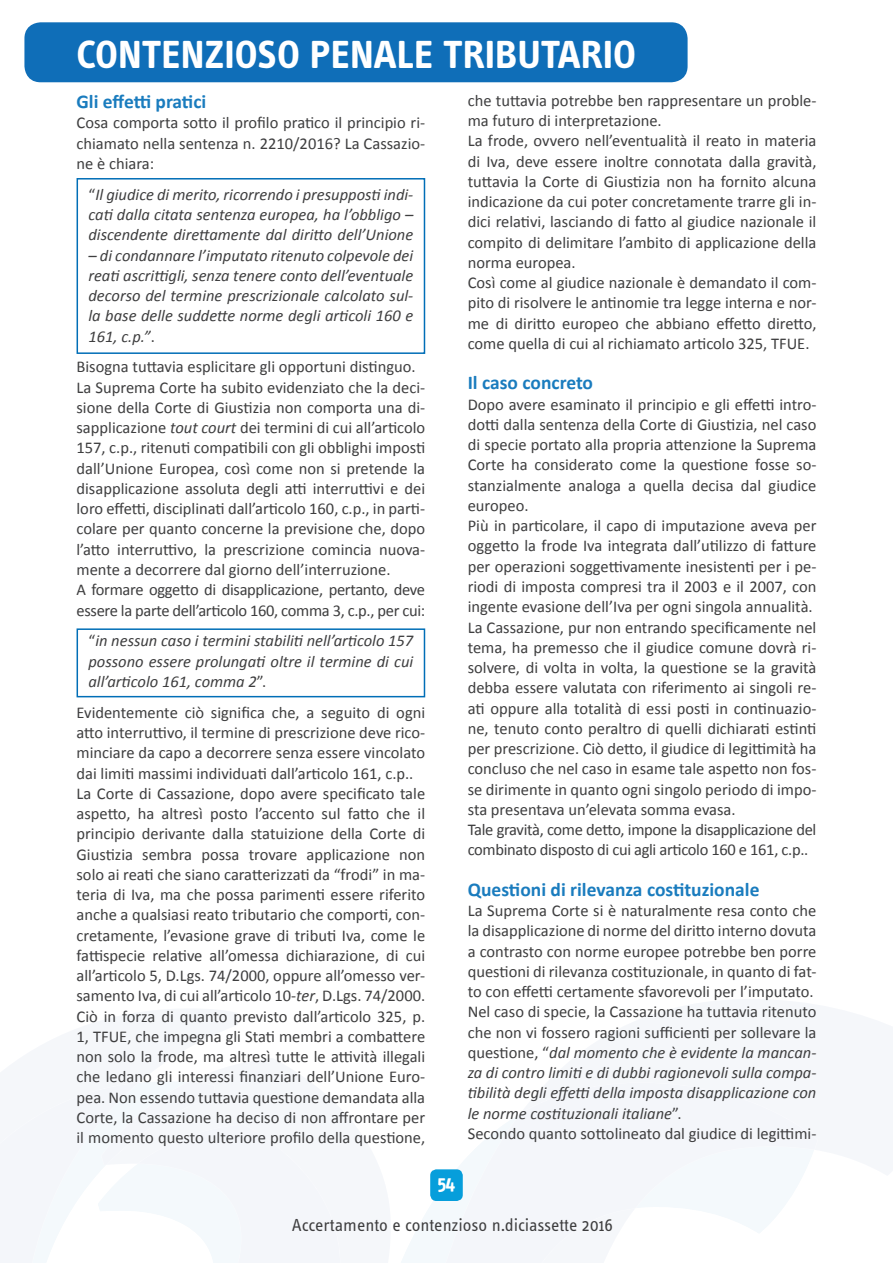
<style>
.page{position:relative;width:893px;height:1263px;background:#fff}
.page>*{position:absolute;margin:0;border:0;box-sizing:border-box;transform-origin:0 0}
.t1{font:700 40.5px "Info Text OT";color:#fff}
.TITOLO_paragrafo{font:700 19.5px "Calibri";color:#1a7cbe}
.t2{font:700 19.5px "Info Text OT";color:#fff}
.t3{font:18px "Info Text OT";letter-spacing:-.005em;color:#3e3e3f}
.CORPO_TESTO{font:16.5px/20.2px "Calibri";color:#3e3e3f;text-align:justify}
.testo_box_chiaro{font:italic 16.5px/20.2px "Calibri";color:#3e3e3f;text-align:justify}
.CORPO_TESTO-2{font:italic 16.5px/20.2px "Calibri";color:#3e3e3f;text-align:justify}
.CORPO_TESTO-3{font:16.5px/20.2px "Calibri";letter-spacing:-.02em;color:#3e3e3f}
.s1{font-style:normal}
.s2{font-style:italic}
</style>
<div class="page">
<svg style="left:401px;top:1083px;width:413px;height:180px;fill:#f4f7fa"></svg>
<svg style="left:0;top:1082px;width:340px;height:181px"></svg>
<div style="left:430px;top:1169px;width:33px;height:32px;background:#069edb;border-radius:6px"></div>
<div style="left:24px;top:22px;width:664px;height:60px;background:#0f6eb8;border-radius:16px"></div>
<div style="left:77px;top:178px;width:348px;height:176px;border:2px solid #006eb7"></div>
<div style="left:77px;top:628px;width:348px;height:69px;border:2px solid #006eb7"></div>
<h1 class="t1" style="left:77px;top:30px;width:561px">CONTENZIOSO PENALE TRIBUTARIO</h1>
<p class="TITOLO_paragrafo" style="left:77px;top:89px;width:131px">Gli effetti pratici</p>
<p class="CORPO_TESTO" style="left:77px;top:113px;width:350px">Cosa comporta sotto il profilo pratico il principio ri&shy;chiamato nella sentenza n. 2210/2016? La Cassazio&shy;ne è chiara:</p>
<p class="testo_box_chiaro" style="left:88px;top:184px;width:326px"><span class="s1">“</span>Il giudice di merito, ricorrendo i presupposti indi&shy;cati dalla citata sentenza europea, ha l’obbligo – discendente direttamente dal diritto dell’Unione</p>
<p class="testo_box_chiaro" style="left:88px;top:244px;width:326px">– di condannare l’imputato ritenuto colpevole dei reati ascrittigli, senza tenere conto dell’eventuale decorso del termine prescrizionale calcolato sul&shy;la base delle suddette norme degli articoli 160 e 161, c.p.”<span class="s1">.</span></p>
<p class="CORPO_TESTO" style="left:77px;top:357px;width:341px">Bisogna tuttavia esplicitare gli opportuni distinguo.</p>
<p class="CORPO_TESTO" style="left:77px;top:377px;width:350px">La Suprema Corte ha subito evidenziato che la deci&shy;sione della Corte di Giustizia non comporta una di&shy;sapplicazione <span class="s2">tout court</span> dei termini di cui all’articolo 157, c.p., ritenuti compatibili con gli obblighi imposti dall’Unione Europea, così come non si pretende la disapplicazione assoluta degli atti interruttivi e dei loro effetti, disciplinati dall’articolo 160, c.p., in parti&shy;colare per quanto concerne la previsione che, dopo l’atto interruttivo, la prescrizione comincia nuova&shy;mente a decorrere dal giorno dell’interruzione.</p>
<p class="CORPO_TESTO-3" style="left:77px;top:580px;width:350px">A formare oggetto di disapplicazione, pertanto, deve essere la parte dell’articolo 160, comma 3, c.p., per cui:</p>
<p class="testo_box_chiaro" style="left:88px;top:630px;width:326px"><span class="s1">“</span>in nessun caso i termini stabiliti nell’articolo 157 possono essere prolungati oltre il termine di cui all’articolo 161, comma 2<span class="s1">”.</span></p>
<p class="CORPO_TESTO" style="left:77px;top:702px;width:350px">Evidentemente ciò significa che, a seguito di ogni atto interruttivo, il termine di prescrizione deve rico&shy;minciare da capo a decorrere senza essere vincolato dai limiti massimi individuati dall’articolo 161, c.p..</p>
<p class="CORPO_TESTO" style="left:77px;top:783px;width:350px">La Corte di Cassazione, dopo avere specificato tale aspetto, ha altresì posto l’accento sul fatto che il principio derivante dalla statuizione della Corte di Giustizia sembra possa trovare applicazione non solo ai reati che siano caratterizzati da “frodi” in ma&shy;teria di Iva, ma che possa parimenti essere riferito anche a qualsiasi reato tributario che comporti, con&shy;cretamente, l’evasione grave di tributi Iva, come le fattispecie relative all’omessa dichiarazione, di cui all’articolo 5, D.Lgs. 74/2000, oppure all’omesso ver&shy;samento Iva, di cui all’articolo 10-<span class="s2">ter</span>, D.Lgs. 74/2000.</p>
<p class="CORPO_TESTO" style="left:77px;top:1006px;width:350px">Ciò in forza di quanto previsto dall’articolo 325, p.<br>1, TFUE, che impegna gli Stati membri a combattere non solo la frode, ma altresì tutte le attività illegali che ledano gli interessi finanziari dell’Unione Euro&shy;pea. Non essendo tuttavia questione demandata alla Corte, la Cassazione ha deciso di non affrontare per il momento questo ulteriore profilo della questione,</p>
<p class="CORPO_TESTO" style="left:468px;top:90px;width:350px">che tuttavia potrebbe ben rappresentare un proble&shy;ma futuro di interpretazione.</p>
<p class="CORPO_TESTO" style="left:468px;top:131px;width:350px">La frode, ovvero nell’eventualità il reato in materia di Iva, deve essere inoltre connotata dalla gravità, tuttavia la Corte di Giustizia non ha fornito alcuna indicazione da cui poter concretamente trarre gli in&shy;dici relativi, lasciando di fatto al giudice nazionale il compito di delimitare l’ambito di applicazione della norma europea.</p>
<p class="CORPO_TESTO" style="left:468px;top:273px;width:350px">Così come al giudice nazionale è demandato il com&shy;pito di risolvere le antinomie tra legge interna e nor&shy;me di diritto europeo che abbiano effetto diretto, come quella di cui al richiamato articolo 325, TFUE.</p>
<p class="TITOLO_paragrafo" style="left:468px;top:370px;width:127px">Il caso concreto</p>
<p class="CORPO_TESTO" style="left:468px;top:394px;width:350px">Dopo avere esaminato il principio e gli effetti intro&shy;dotti dalla sentenza della Corte di Giustizia, nel caso di specie portato alla propria attenzione la Suprema Corte ha considerato come la questione fosse so&shy;stanzialmente analoga a quella decisa dal giudice europeo.</p>
<p class="CORPO_TESTO" style="left:468px;top:516px;width:350px">Più in particolare, il capo di imputazione aveva per oggetto la frode Iva integrata dall’utilizzo di fatture per operazioni soggettivamente inesistenti per i pe&shy;riodi di imposta compresi tra il 2003 e il 2007, con ingente evasione dell’Iva per ogni singola annualità.</p>
<p class="CORPO_TESTO" style="left:468px;top:617px;width:350px">La Cassazione, pur non entrando specificamente nel tema, ha premesso che il giudice comune dovrà ri&shy;solvere, di volta in volta, la questione se la gravità debba essere valutata con riferimento ai singoli re&shy;ati oppure alla totalità di essi posti in continuazio&shy;ne, tenuto conto peraltro di quelli dichiarati estinti per prescrizione. Ciò detto, il giudice di legittimità ha concluso che nel caso in esame tale aspetto non fos&shy;se dirimente in quanto ogni singolo periodo di impo&shy;sta presentava un’elevata somma evasa.</p>
<p class="CORPO_TESTO-3" style="left:468px;top:819px;width:350px">Tale gravità, come detto, impone la disapplicazione del combinato disposto di cui agli articolo 160 e 161, c.p..</p>
<p class="TITOLO_paragrafo" style="left:468px;top:877px;width:293px">Questioni di rilevanza costituzionale</p>
<p class="CORPO_TESTO" style="left:468px;top:900px;width:350px">La Suprema Corte si è naturalmente resa conto che la disapplicazione di norme del diritto interno dovuta a contrasto con norme europee potrebbe ben porre questioni di rilevanza costituzionale, in quanto di fat&shy;to con effetti certamente sfavorevoli per l’imputato.</p>
<p class="CORPO_TESTO-2" style="left:468px;top:1001px;width:350px"><span class="s1">Nel caso di specie, la Cassazione ha tuttavia ritenuto che non vi fossero ragioni sufficienti per sollevare la questione, “</span>dal momento che è evidente la mancan&shy;za di contro limiti e di dubbi ragionevoli sulla compa&shy;tibilità degli effetti della imposta disapplicazione con le norme costituzionali italiane<span class="s1">”.</span></p>
<p class="CORPO_TESTO" style="left:468px;top:1123px;width:350px">Secondo quanto sottolineato dal giudice di legittimi-</p>
<p class="t2" style="left:437px;top:1171px;width:19px">54</p>
<p class="t3" style="left:292px;top:1214px;width:323px">Accertamento e contenzioso n.diciassette 2016</p>
</div>
